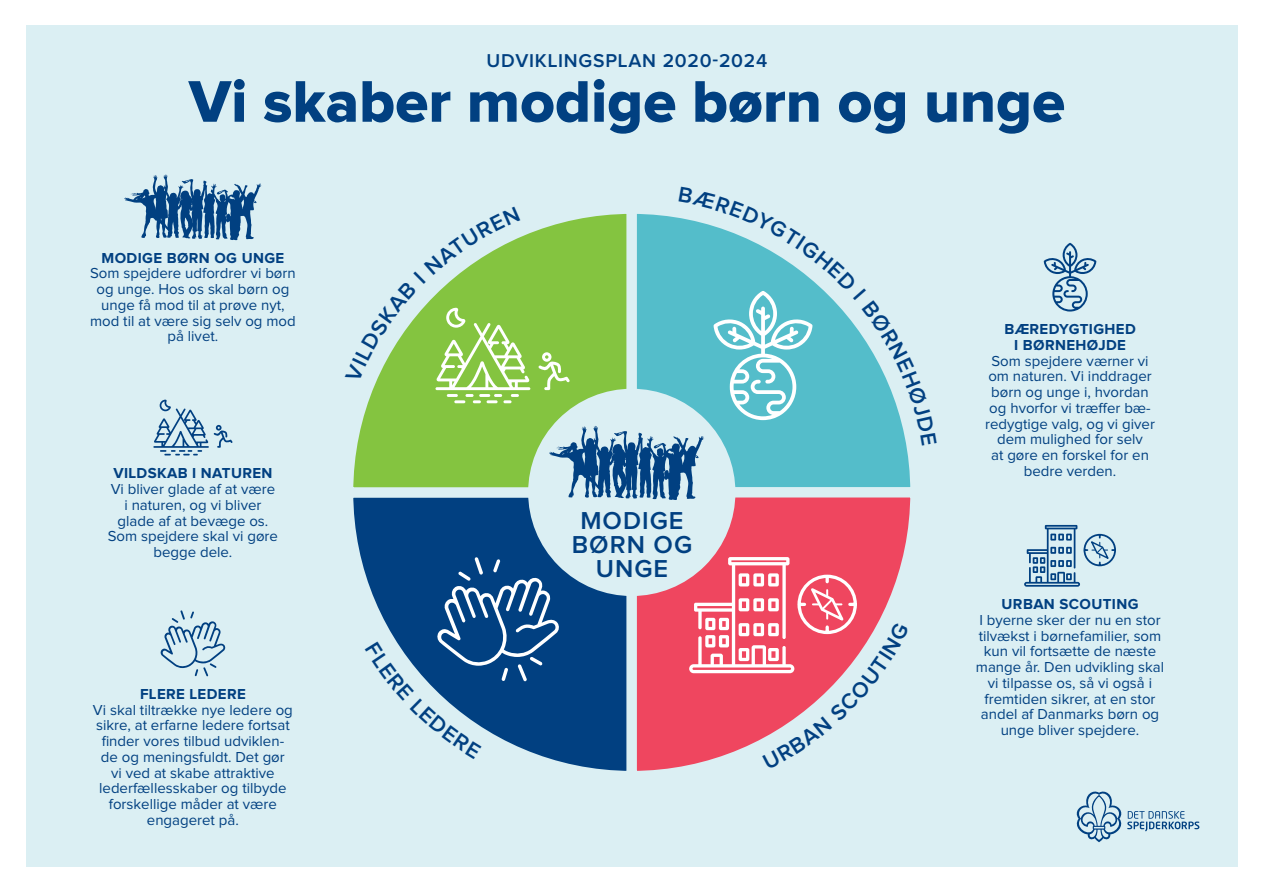
<style>
.page{position:relative;width:1263px;height:893px;background:#fff}
.page>*{position:absolute;margin:0;border:0;box-sizing:border-box;transform-origin:0 0}
.t1{font:60.75px "Proxima Nova Extrabld";color:#014081}
.t2{font:600 25.35px/24px "Proxima Nova";letter-spacing:.04em;color:#014081;text-align:center}
.t3{font:600 19.35px "Proxima Nova";letter-spacing:.04em;color:#014081}
.t4{font:15px/15.8px "Proxima Nova";color:#014081;text-align:center}
.t5{font:700 15px/15.8px "Proxima Nova";letter-spacing:.025em;color:#014081;text-align:center}
</style>
<div class="page">
<div style="left:26px;top:26px;width:1211px;height:841px;background:#dbeff3"></div>
<svg style="left:1076px;top:791px;width:123px;height:51px"></svg>
<svg style="left:1044px;top:243px;width:52px;height:69px"></svg>
<svg style="left:1024px;top:525px;width:92px;height:62px"></svg>
<svg style="left:160px;top:610px;width:66px;height:66px"></svg>
<svg style="left:153px;top:400px;width:80px;height:55px"></svg>
<svg style="left:124px;top:174px;width:138px;height:66px"></svg>
<svg style="left:353px;top:213px;width:558px;height:557px"></svg>
<p class="t3" style="left:487px;top:52px;width:282px">UDVIKLINGSPLAN 2020-2024</p>
<h1 class="t1" style="left:189px;top:74px;width:878px">Vi skaber modige børn og unge</h1>
<p class="t5" style="left:102px;top:250px;width:184px">MODIGE BØRN OG UNGE</p>
<p class="t4" style="left:90px;top:266px;width:207px">Som spejdere udfordrer vi børn og unge. Hos os skal børn og unge få mod til at prøve nyt, mod til at være sig selv og mod på livet.</p>
<p class="t5" style="left:113px;top:466px;width:161px">VILDSKAB I NATUREN</p>
<p class="t4" style="left:108px;top:482px;width:172px">Vi bliver glade af at være i naturen, og vi bliver glade af at bevæge os.<br>Som spejdere skal vi gøre begge dele.</p>
<p class="t5" style="left:140px;top:687px;width:107px">FLERE LEDERE</p>
<p class="t4" style="left:93px;top:702px;width:201px">Vi skal tiltrække nye ledere og sikre, at erfarne ledere fortsat finder vores tilbud udviklen&shy;de og meningsfuldt. Det gør<br>vi ved at skabe attraktive lederfællesskaber og tilbyde forskellige måder at være engageret på.</p>
<h2 class="t2" style="left:572px;top:509px;width:122px">MODIGE<br>BØRN OG<br>UNGE</h2>
<p class="t5" style="left:1004px;top:322px;width:133px">BÆREDYGTIGHED<br>I BØRNEHØJDE</p>
<p class="t4" style="left:985px;top:353px;width:171px">Som spejdere værner vi om naturen. Vi inddrager børn og unge i, hvordan og hvorfor vi træffer bæ&shy;redygtige valg, og vi giver dem mulighed for selv<br>at gøre en forskel for en bedre verden.</p>
<p class="t5" style="left:1001px;top:597px;width:138px">URBAN SCOUTING</p>
<p class="t4" style="left:976px;top:613px;width:190px">I byerne sker der nu en stor tilvækst i børnefamilier, som kun vil fortsætte de næste mange år. Den udvikling skal vi tilpasse os, så vi også i fremtiden sikrer, at en stor andel af Danmarks børn og unge bliver spejdere.</p>
</div>
